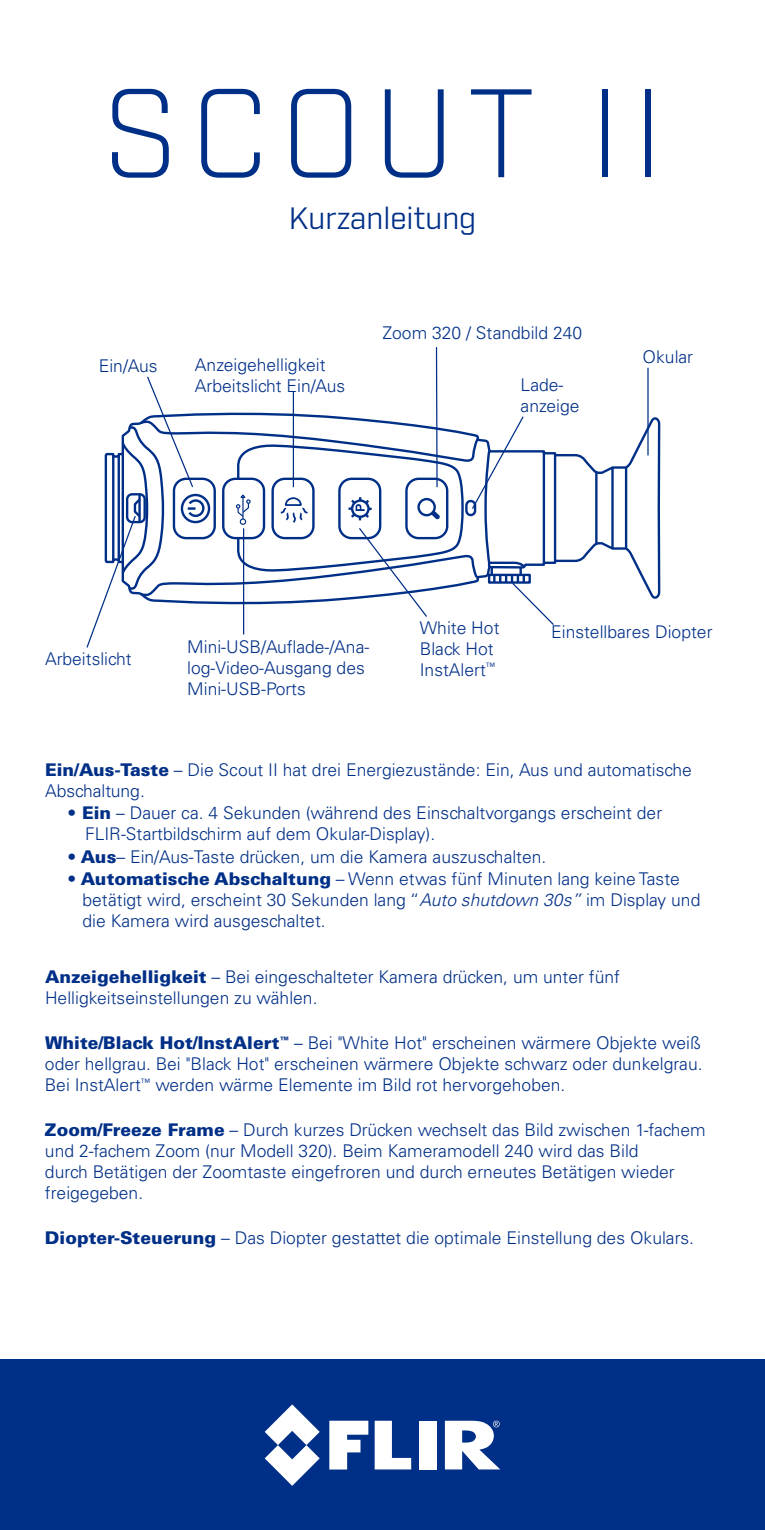
<style>
.page{position:relative;width:765px;height:1530px;background:#fff}
.page>*{position:absolute;margin:0;border:0;box-sizing:border-box;transform-origin:0 0}
.t1{font:300 122px "Industry";letter-spacing:.1em;color:#002f87}
.t2{font:30px "Industry";color:#002f87}
.t3{font:300 17.5px/21px "Univers LT Std";color:#002f87}
.s1{font-weight:900}
.s2{font-style:italic}
</style>
<div class="page">
<div style="left:0;top:1360px;width:765px;height:170px;background:#002f87"></div>
<svg style="left:329px;top:1421px;width:39px;height:49px"></svg>
<svg style="left:375px;top:1421px;width:36px;height:48px"></svg>
<div style="left:419px;top:1421px;width:17px;height:48px;background:#fff"></div>
<svg style="left:265px;top:1404px;width:55px;height:82px"></svg>
<svg style="left:445px;top:1421px;width:55px;height:48px"></svg>
<hr style="left:436px;top:347px;width:2px;height:140px;background:#002f87">
<svg style="left:86px;top:375px;width:575px;height:273px"></svg>
<hr style="left:647px;top:368px;width:2px;height:87px;background:#002f87">
<h1 class="t1" style="left:102px;top:61px;width:562px">SCOUT II</h1>
<h2 class="t2" style="left:289px;top:201px;width:189px">Kurzanleitung</h2>
<p class="t3" style="left:99px;top:355px;width:60px">Ein/Aus</p>
<p class="t3" style="left:195px;top:354px;width:152px">Anzeigehelligkeit<br>Arbeitslicht Ein/Aus</p>
<p class="t3" style="left:382px;top:323px;width:201px">Zoom 320 / Standbild 240</p>
<p class="t3" style="left:521px;top:374px;width:60px">Lade&shy;anzeige</p>
<p class="t3" style="left:643px;top:346px;width:52px">Okular</p>
<p class="t3" style="left:45px;top:649px;width:88px">Arbeitslicht</p>
<p class="t3" style="left:187px;top:636px;width:184px">Mini-USB/Auflade-/Ana&shy;log-Video-Ausgang des<br>Mini-USB-Ports</p>
<p class="t3" style="left:420px;top:617px;width:81px">White Hot<br>Black Hot<br>InstAlert<sup>™</sup></p>
<p class="t3" style="left:551px;top:621px;width:163px">Einstellbares Diopter</p>
<p class="t3" style="left:45px;top:759px;width:648px"><span class="s1">Ein/Aus-Taste</span> – Die Scout II hat drei Energiezustände: Ein, Aus und automatische<br>Abschaltung.</p>
<p class="t3" style="left:85px;top:802px;width:579px;text-indent:-18px"><span class="s1">• Ein</span> – Dauer ca. 4 Sekunden (während des Einschaltvorgangs erscheint der<br>FLIR-Startbildschirm auf dem Okular-Display).</p>
<p class="t3" style="left:68px;top:846px;width:480px"><span class="s1">• Aus</span>– Ein/Aus-Taste drücken, um die Kamera auszuschalten.</p>
<p class="t3" style="left:83px;top:868px;width:619px;text-indent:-15px"><span class="s1">• Automatische Abschaltung</span> – Wenn etwas fünf Minuten lang keine Taste betätigt wird, erscheint 30 Sekunden lang “<span class="s2">Auto shutdown 30s”</span> im Display und die Kamera wird ausgeschaltet.</p>
<p class="t3" style="left:45px;top:967px;width:576px"><span class="s1">Anzeigehelligkeit</span> – Bei eingeschalteter Kamera drücken, um unter fünf<br>Helligkeitseinstellungen zu wählen.</p>
<p class="t3" style="left:45px;top:1033px;width:659px;text-align:justify"><span class="s1">White/Black Hot/InstAlert</span><sup>™</sup> – Bei "White Hot" erscheinen wärmere Objekte weiß oder hellgrau. Bei "Black Hot" erscheinen wärmere Objekte schwarz oder dunkelgrau.<br>Bei InstAlert<sup>™</sup> werden wärme Elemente im Bild rot hervorgehoben.</p>
<p class="t3" style="left:45px;top:1120px;width:662px"><span class="s1">Zoom/Freeze Frame</span> – Durch kurzes Drücken wechselt das Bild zwischen 1-fachem und 2-fachem Zoom (nur Modell 320). Beim Kameramodell 240 wird das Bild<br>durch Betätigen der Zoomtaste eingefroren und durch erneutes Betätigen wieder freigegeben.</p>
<p class="t3" style="left:45px;top:1228px;width:651px"><span class="s1">Diopter-Steuerung</span> – Das Diopter gestattet die optimale Einstellung des Okulars.</p>
</div>
